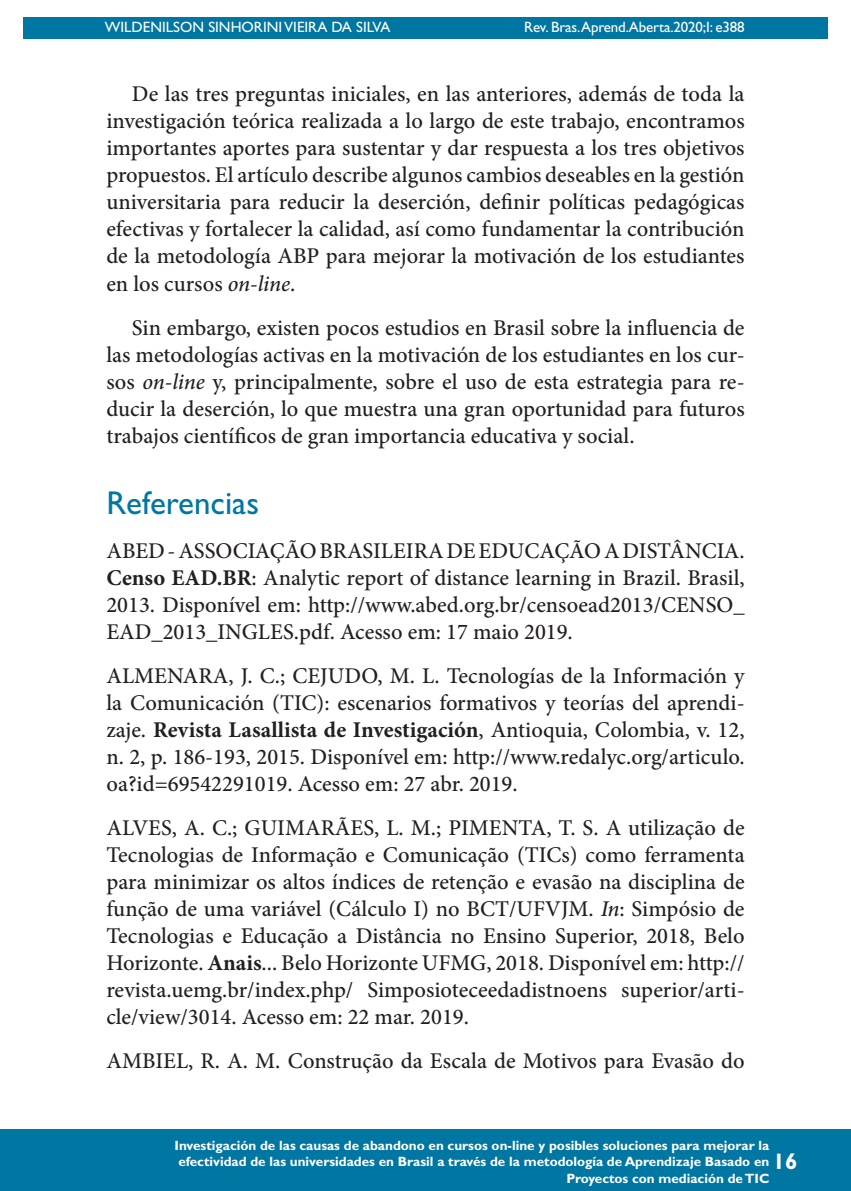
<style>
.page{position:relative;width:851px;height:1191px;background:#fff}
.page>*{position:absolute;margin:0;border:0;box-sizing:border-box;transform-origin:0 0}
.Titulo{font:33px "Gill Sans Std";color:#0076a3}
.Referências{font:500 22.5px/27px "Minion Pro";color:#231f20;text-align:justify}
.Texto_corrido{font:500 22.5px/27px "Minion Pro";color:#231f20;text-align:justify}
.t1{font:700 22.5px "Gill Sans Std";color:#fff}
.t2{font:15px "Gill Sans Std";color:#fff}
.t3{font:700 13.5px/16.2px "Gill Sans Std";color:#fff;text-align:right}
.s1{font-style:italic}
.s2{font-weight:700}
</style>
<div class="page">
<hr style="left:104px;top:0;width:1px;height:467px;background:#0076a3">
<div style="left:23px;top:17px;width:804px;height:21px;background:#0076a3"></div>
<div style="left:0;top:1129px;width:850px;height:62px;background:#0076a3"></div>
<p class="t2" style="left:105px;top:18px;width:287px">WILDENILSON SINHORINI VIEIRA DA SILVA</p>
<p class="t2" style="left:524px;top:18px;width:222px">Rev. Bras.Aprend.Aberta.2020;I: e388</p>
<p class="Texto_corrido" style="left:106px;top:81px;width:639px;text-indent:26px">De las tres preguntas iniciales, en las anteriores, además de toda la investigación teórica realizada a lo largo de este trabajo, encontramos importantes aportes para sustentar y dar respuesta a los tres objetivos propuestos. El artículo describe algunos cambios deseables en la gestión universitaria para reducir la deserción, definir políticas pedagógicas efectivas y fortalecer la calidad, así como fundamentar la contribución de la metodología ABP para mejorar la motivación de los estudiantes en los cursos <span class="s1">on-line</span>.</p>
<p class="Texto_corrido" style="left:106px;top:314px;width:639px;text-indent:26px">Sin embargo, existen pocos estudios en Brasil sobre la influencia de las metodologías activas en la motivación de los estudiantes en los cur&shy;sos <span class="s1">on-line</span> y, principalmente, sobre el uso de esta estrategia para re&shy;ducir la deserción, lo que muestra una gran oportunidad para futuros trabajos científicos de gran importancia educativa y social.</p>
<p class="Titulo" style="left:106px;top:484px;width:154px">Referencias</p>
<p class="Referências" style="left:106px;top:537px;width:639px">ABED - ASSOCIAÇÃO BRASILEIRA DE EDUCAÇÃO A DISTÂNCIA.<br><span class="s2">Censo EAD.BR</span>: Analytic report of distance learning in Brazil. Brasil, 2013. Disponível em: http://www.abed.org.br/censoead2013/CENSO_ EAD_2013_INGLES.pdf. Acesso em: 17 maio 2019.</p>
<p class="Referências" style="left:106px;top:662px;width:639px">ALMENARA, J. C.; CEJUDO, M. L. Tecnologías de la Información y la Comunicación (TIC): escenarios formativos y teorías del aprendi&shy;zaje. <span class="s2">Revista Lasallista de Investigación</span>, Antioquia, Colombia, v. 12, n. 2, p. 186-193, 2015. Disponível em: http://www.redalyc.org/articulo. oa?id=69542291019. Acesso em: 27 abr. 2019.</p>
<p class="Referências" style="left:106px;top:814px;width:639px">ALVES, A. C.; GUIMARÃES, L. M.; PIMENTA, T. S. A utilização de Tecnologias de Informação e Comunicação (TICs) como ferramenta para minimizar os altos índices de retenção e evasão na disciplina de função de uma variável (Cálculo I) no BCT/UFVJM. <span class="s1">In</span>: Simpósio de Tecnologias e Educação a Distância no Ensino Superior, 2018, Belo Horizonte. <span class="s2">Anais</span>... Belo Horizonte UFMG, 2018. Disponível em: http:// revista.uemg.br/index.php/ Simposioteceedadistnoens superior/arti&shy;cle/view/3014. Acesso em: 22 mar. 2019.</p>
<p class="Referências" style="left:106px;top:1047px;width:639px">AMBIEL, R. A. M. Construção da Escala de Motivos para Evasão do</p>
<p class="t3" style="left:174px;top:1137px;width:596px">Investigación de las causas de abandono en cursos on-line y posibles soluciones para mejorar la efectividad de las universidades en Brasil a través de la metodología de Aprendizaje Basado en<br>Proyectos con mediación de TIC</p>
<p class="t1" style="left:772px;top:1148px;width:26px">16</p>
</div>
